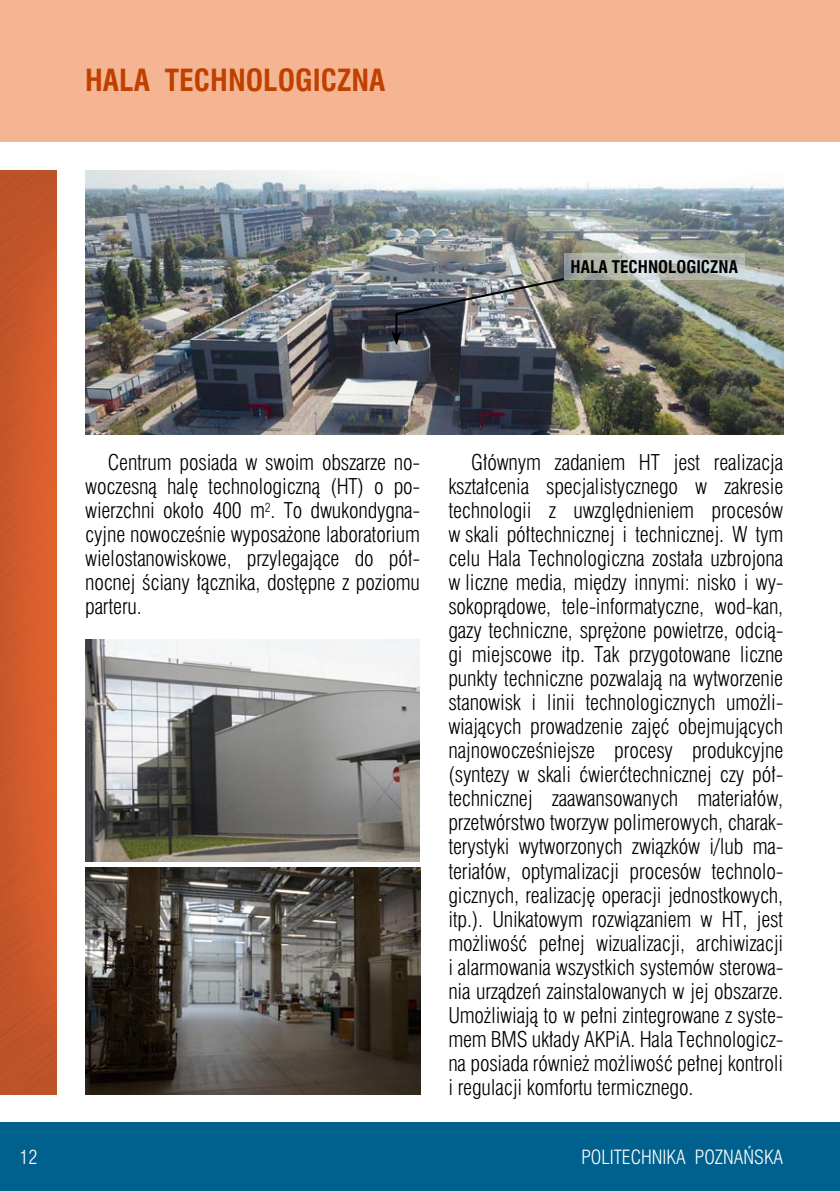
<style>
.page{position:relative;width:840px;height:1191px;background:#fff}
.page>*{position:absolute;margin:0;border:0;box-sizing:border-box;transform-origin:0 0}
.t1{font:700 28px "Swis 721 Cn PL";color:#bf4000}
.t2{font:20px/24px "Swis 721 Lt Cn PL";letter-spacing:-.01em;color:#000;text-align:justify}
.t3{font:18px "Swis 721 Lt Cn PL";color:#fff}
.t4{font:700 16px "Swis 721 Cn PL";color:#000}
</style>
<div class="page">
<div style="left:0;top:1123px;width:839px;height:68px;background:#00618e"></div>
<hr style="left:839px;top:1123px;width:1px;height:68px;background:#00618e">
<div style="left:0;top:0;width:839px;height:142px;background:#f5b592"></div>
<svg style="left:0;top:170px;width:57px;height:924px;background:#cd592b"></svg>
<img style="left:85px;top:639px;width:335px;height:223px">
<img style="left:85px;top:868px;width:335px;height:226px">
<img style="left:85px;top:170px;width:697px;height:265px">
<img style="left:391px;top:277px;width:174px;height:68px">
<svg style="left:563px;top:253px;width:181px;height:26px;background:#bcc2bd"></svg>
<h1 class="t1" style="left:85px;top:62px;width:111px">HALA TECHN</h1>
<h1 class="t1" style="left:246px;top:62px;width:92px">OLOGICZNA</h1>
<p class="t4" style="left:570px;top:256px;width:21px">HALA</p>
<p class="t4" style="left:611px;top:256px;width:10px">TECHNOLOGICZNA</p>
<p class="t3" style="left:19px;top:1145px;width:19px">12</p>
<p class="t2" style="left:85px;top:450px;width:336px;text-indent:23px">Centrum posiada w swoim obszarze no&shy;woczesną halę technologiczną (HT) o po&shy;wierzchni około 400 m<sup>2</sup>. To dwukondygna&shy;cyjne nowocześnie wyposażone laboratorium wielostanowiskowe, przylegające do pół&shy;nocnej ściany łącznika, dostępne z poziomu parteru.</p>
<p class="t2" style="left:448px;top:450px;width:336px;text-indent:23px">Głównym zadaniem HT jest realizacja kształcenia specjalistycznego w zakresie technologii z uwzględnieniem procesów w skali półtechnicznej i technicznej. W tym celu Hala Technologiczna została uzbrojona w liczne media, między innymi: nisko i wy&shy;sokoprądowe, tele-informatyczne, wod-kan, gazy techniczne, sprężone powietrze, odcią&shy;gi miejscowe itp. Tak przygotowane liczne punkty techniczne pozwalają na wytworzenie stanowisk i linii technologicznych umożli&shy;wiających prowadzenie zajęć obejmujących najnowocześniejsze procesy produkcyjne (syntezy w skali ćwierćtechnicznej czy pół&shy;technicznej zaawansowanych materiałów, przetwórstwo tworzyw polimerowych, charak&shy;terystyki wytworzonych związków i/lub ma&shy;teriałów, optymalizacji procesów technolo&shy;gicznych, realizację operacji jednostkowych, itp.). Unikatowym rozwiązaniem w HT, jest możliwość pełnej wizualizacji, archiwizacji i alarmowania wszystkich systemów sterowa&shy;nia urządzeń zainstalowanych w jej obszarze.<br>Umożliwiają to w pełni zintegrowane z syste&shy;mem BMS układy AKPiA. Hala Technologicz&shy;na posiada również możliwość pełnej kontroli i regulacji komfortu termicznego.</p>
<p class="t3" style="left:581px;top:1145px;width:203px">POLITECHNIKA POZNAŃSKA</p>
</div>
